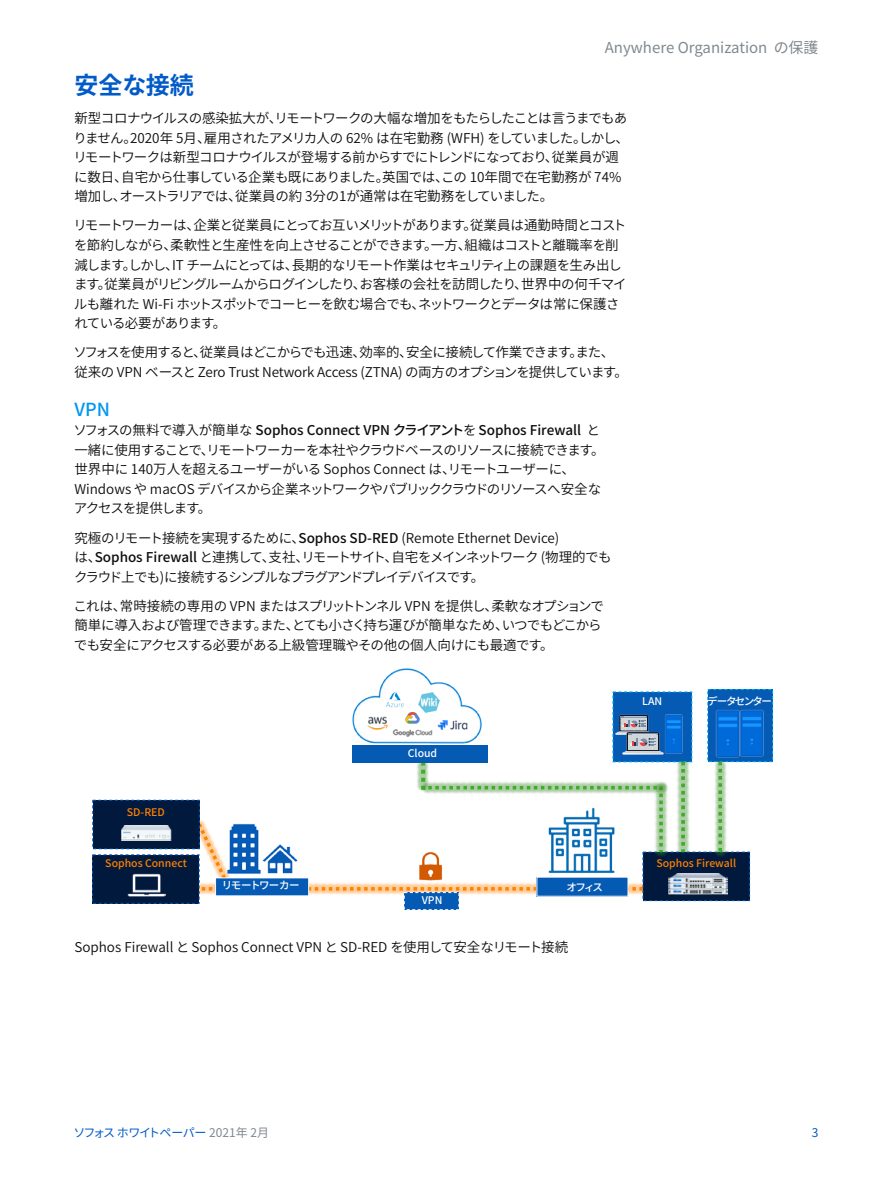
<style>
.page{position:relative;width:893px;height:1191px;background:#fff}
.page>*{position:absolute;margin:0;border:0;box-sizing:border-box;transform-origin:0 0}
.Body_Copy{font:700 24px "Noto Sans CJ Kjp";color:#005bc8}
.Subheading_2{font:500 18px "Noto Sans CJ Kjp";color:#0097ee}
.t1{font:15px "Noto Sans CJ Kjp";color:#81898e}
.Body_Copy-2{font:600 13.5px/19.5px "Noto Sans CJ Kjp";letter-spacing:-.045em;color:#0d0d0e}
.Body_Copy-3{font:600 13.5px/19.5px "Noto Sans CJ Kjp";letter-spacing:-.065em;color:#0d0d0e}
.Body_Copy-4{font:600 13.5px "Noto Sans CJ Kjp";color:#0d0d0e}
.t2{font:12px "Noto Sans CJ Kjp";letter-spacing:-.05em;color:#005cc7}
.t3{font:12px "Noto Sans CJ Kjp";color:#005bc8}
.Subheading_2-2{font:500 10.5px "Noto Sans CJ Kjp";color:#ff8000}
.Subheading_2-3{font:500 10.5px "Noto Sans CJ Kjp";letter-spacing:-.09em;color:#fff}
.Subheading_2-4{font:500 10.5px "Noto Sans CJ Kjp";letter-spacing:-.145em;color:#fff}
.s1{font-weight:500}
.s2{color:#81898e}
</style>
<div class="page">
<img style="left:675px;top:762px;width:16px;height:89px">
<img style="left:200px;top:890px;width:443px;height:7px">
<img style="left:352px;top:668px;width:136px;height:80px">
<div style="left:216px;top:878px;width:93px;height:18px;background:#055bb4"></div>
<div style="left:537px;top:877px;width:91px;height:19px;background:#055bb4"></div>
<div style="left:643px;top:852px;width:107px;height:48px;background:#00193c"></div>
<div style="left:643px;top:851px;width:107px;height:50px;border:1px dashed #055bb4"></div>
<div style="left:613px;top:692px;width:79px;height:70px;background:#055bb4"></div>
<div style="left:612px;top:691px;width:80px;height:71px;border:1px dashed #00afef"></div>
<svg style="left:615px;top:715px;width:48px;height:39px"></svg>
<img style="left:663px;top:714px;width:20px;height:41px">
<div style="left:404px;top:892px;width:55px;height:17px;background:#055bb4"></div>
<div style="left:404px;top:892px;width:55px;height:18px;border:1px dashed #fff"></div>
<svg style="left:681px;top:761px;width:4px;height:91px"></svg>
<div style="left:352px;top:745px;width:135px;height:18px;background:#055bb4"></div>
<img style="left:663px;top:795px;width:6px;height:61px">
<img style="left:663px;top:782px;width:5px;height:13px">
<svg style="left:195px;top:761px;width:468px;height:129px"></svg>
<div style="left:708px;top:689px;width:65px;height:72px;background:#055bb4"></div>
<div style="left:707px;top:689px;width:66px;height:73px;border:1px dashed #00afef"></div>
<img style="left:715px;top:710px;width:21px;height:48px">
<img style="left:736px;top:709px;width:28px;height:49px">
<img style="left:712px;top:760px;width:16px;height:96px">
<svg style="left:718px;top:761px;width:4px;height:91px"></svg>
<div style="left:93px;top:855px;width:106px;height:48px;background:#00193c"></div>
<div style="left:93px;top:800px;width:106px;height:48px;background:#00193c"></div>
<div style="left:92px;top:800px;width:108px;height:49px;border:1px dashed #055bb4"></div>
<img style="left:121px;top:826px;width:51px;height:14px">
<img style="left:669px;top:873px;width:58px;height:21px">
<img style="left:128px;top:873px;width:37px;height:30px">
<img style="left:440px;top:719px;width:28px;height:10px">
<img style="left:419px;top:692px;width:20px;height:12px">
<img style="left:366px;top:715px;width:18px;height:15px">
<img style="left:377px;top:689px;width:36px;height:23px">
<img style="left:384px;top:704px;width:56px;height:37px">
<p class="t1" style="left:605px;top:39px;width:215px">Anywhere Organization の保護</p>
<p class="Body_Copy" style="left:74px;top:72px;width:121px">安全な接続</p>
<p class="Body_Copy-2" style="left:73px;top:109px;width:557px">新型コロナウイルスの感染拡大が、リモートワークの大幅な増加をもたらしたことは言うまでもありません。2020年 5月、雇用されたアメリカ人の 62% は在宅勤務 (WFH) をしていました。しかし、リモートワークは新型コロナウイルスが登場する前からすでにトレンドになっており、従業員が週に数日、自宅から仕事している企業も既にありました。英国では、この 10年間で在宅勤務が 74%増加し、オーストラリアでは、従業員の約 3分の1が通常は在宅勤務をしていました。</p>
<p class="Body_Copy-2" style="left:73px;top:216px;width:555px">リモートワーカーは、企業と従業員にとってお互いメリットがあります。従業員は通勤時間とコストを節約しながら、柔軟性と生産性を向上させることができます。一方、組織はコストと離職率を削減します。しかし、IT チームにとっては、長期的なリモート作業はセキュリティ上の課題を生み出します。従業員がリビングルームからログインしたり、お客様の会社を訪問したり、世界中の何千マイルも離れた Wi-Fi ホットスポットでコーヒーを飲む場合でも、ネットワークとデータは常に保護されている必要があります。</p>
<p class="Body_Copy-2" style="left:74px;top:343px;width:556px">ソフォスを使用すると、従業員はどこからでも迅速、効率的、安全に接続して作業できます。また、従来の VPN ベースと Zero Trust Network Access (ZTNA) の両方のオプションを提供しています。</p>
<p class="Subheading_2" style="left:74px;top:399px;width:37px">VPN</p>
<p class="Body_Copy-2" style="left:74px;top:421px;width:533px">ソフォスの無料で導入が簡単な <span class="s1">Sophos Connect VPN クライアント</span>を <span class="s1">Sophos Firewall</span> と一緒に使用することで、リモートワーカーを本社やクラウドベースのリソースに接続できます。世界中に 140万人を超えるユーザーがいる Sophos Connect は、リモートユーザーに、Windows や macOS デバイスから企業ネットワークやパブリッククラウドのリソースへ安全なアクセスを提供します。</p>
<p class="Body_Copy-3" style="left:74px;top:528px;width:539px">究極のリモート接続を実現するために、<span class="s1">Sophos SD-RED</span> (Remote Ethernet Device)<br>は、<span class="s1">Sophos Firewall</span> と連携して、支社、リモートサイト、自宅をメインネットワーク (物理的でもクラウド上でも)に接続するシンプルなプラグアンドプレイデバイスです。</p>
<p class="Body_Copy-2" style="left:73px;top:596px;width:532px">これは、常時接続の専用の VPN またはスプリットトンネル VPN を提供し、柔軟なオプションで簡単に導入および管理できます。また、とても小さく持ち運びが簡単なため、いつでもどこからでも安全にアクセスする必要がある上級管理職やその他の個人向けにも最適です。</p>
<p class="Subheading_2-3" style="left:408px;top:747px;width:31px">Cloud</p>
<p class="Subheading_2-3" style="left:642px;top:695px;width:22px">LAN</p>
<p class="Subheading_2-4" style="left:707px;top:695px;width:66px">データセンター</p>
<p class="Subheading_2-2" style="left:127px;top:806px;width:39px">SD-RED</p>
<p class="Subheading_2-2" style="left:105px;top:857px;width:83px">Sophos Connect</p>
<p class="Subheading_2-3" style="left:222px;top:879px;width:79px">リモートワーカー</p>
<p class="Subheading_2-3" style="left:566px;top:881px;width:38px">オフィス</p>
<p class="Subheading_2-3" style="left:422px;top:893px;width:22px">VPN</p>
<p class="Body_Copy-4" style="left:74px;top:939px;width:495px">Sophos Firewall と Sophos Connect VPN と SD-RED を使用して安全なリモート接続</p>
<p class="Subheading_2-2" style="left:656px;top:857px;width:81px">Sophos Firewall</p>
<p class="t2" style="left:74px;top:1125px;width:197px">ソフォス ホワイトペーパー <span class="s2">2021年 2月</span></p>
<p class="t3" style="left:812px;top:1125px;width:8px">3</p>
</div>
